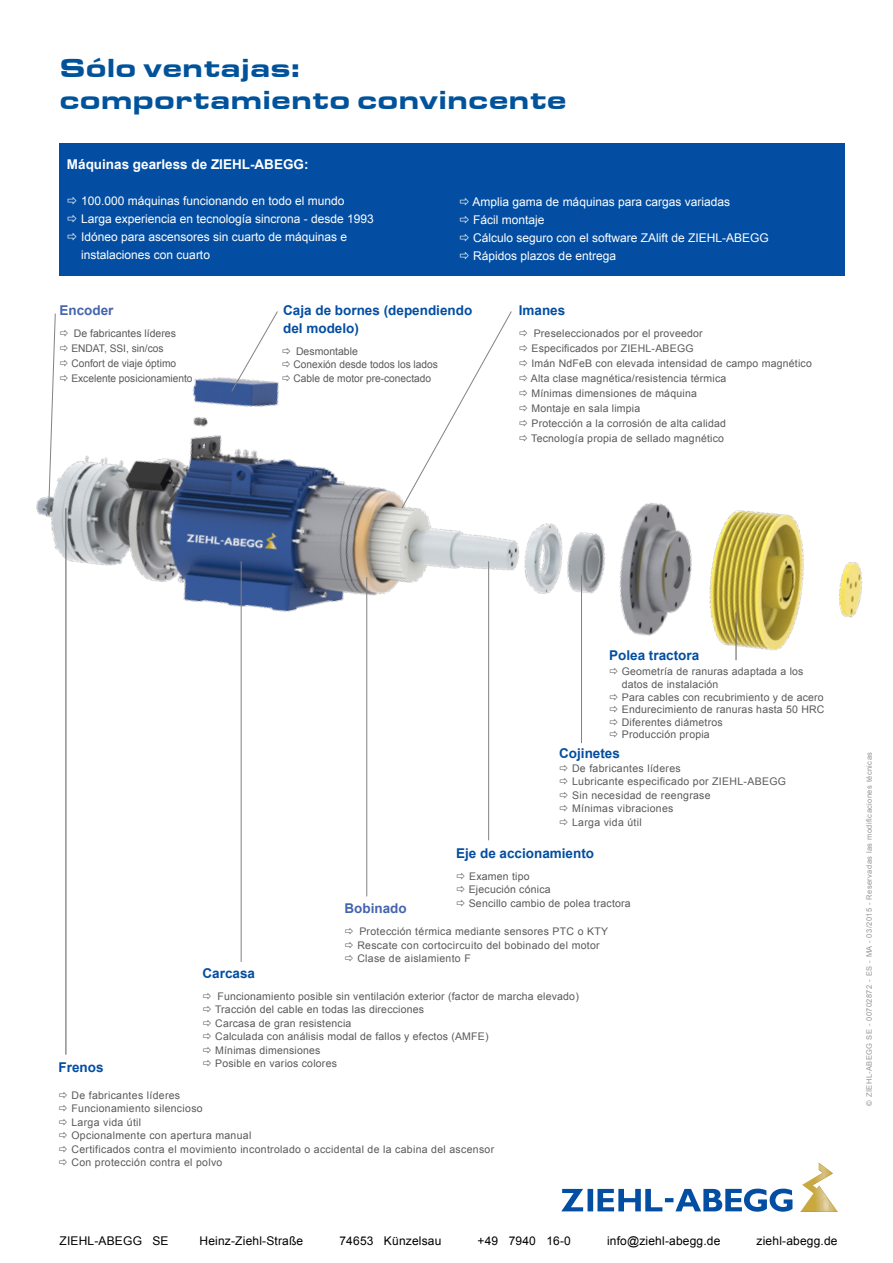
<style>
.page{position:relative;width:893px;height:1263px;background:#fff}
.page>*{position:absolute;margin:0;border:0;box-sizing:border-box;transform-origin:0 0}
.t1{font:900 27px/32.4px "Eurostile Ext";color:#00539b}
.t2{font:700 13.5px/18px "Arial";color:#034ea2}
.t3{font:700 13.5px "Arial";color:#fff}
.t4{font:700 13.5px "Arial";color:#4665af}
.t5{font:12px/18px "Arial";color:#fff}
.t6{font:12px "Arial";letter-spacing:.015em;color:#000}
.t7{font:10.5px/13.5px "Arial";letter-spacing:.02em;color:#58595b}
.t8{font:10.5px/15px "Arial";color:#58595b}
.t9{font:7.5px "Arial";letter-spacing:.05em;color:#939598}
</style>
<div class="page">
<img style="left:36px;top:239px;width:827px;height:572px">
<svg style="left:561px;top:1188px;width:231px;height:24px"></svg>
<svg style="left:800px;top:1162px;width:38px;height:50px"></svg>
<div style="left:60px;top:143px;width:785px;height:133px;background:#034ea2"></div>
<hr style="left:581px;top:575px;width:1px;height:168px;background:#808285">
<hr style="left:736px;top:612px;width:1px;height:48px;background:#58595b">
<hr style="left:241px;top:561px;width:1px;height:401px;background:#808285">
<hr style="left:66px;top:508px;width:1px;height:546px;background:#58595b">
<hr style="left:366px;top:577px;width:1px;height:319px;background:#808285">
<svg style="left:401px;top:310px;width:111px;height:199px"></svg>
<hr style="left:488px;top:561px;width:1px;height:279px;background:#808285">
<svg style="left:231px;top:310px;width:59px;height:82px"></svg>
<svg style="left:520px;top:329px;width:7px;height:7px"></svg>
<svg style="left:520px;top:344px;width:7px;height:7px"></svg>
<svg style="left:520px;top:359px;width:7px;height:7px"></svg>
<svg style="left:520px;top:374px;width:7px;height:7px"></svg>
<svg style="left:520px;top:389px;width:7px;height:7px"></svg>
<svg style="left:520px;top:404px;width:7px;height:7px"></svg>
<svg style="left:520px;top:419px;width:7px;height:7px"></svg>
<svg style="left:520px;top:434px;width:7px;height:7px"></svg>
<svg style="left:560px;top:765px;width:8px;height:6px"></svg>
<svg style="left:560px;top:778px;width:8px;height:7px"></svg>
<svg style="left:560px;top:792px;width:8px;height:6px"></svg>
<svg style="left:560px;top:805px;width:8px;height:6px"></svg>
<svg style="left:610px;top:668px;width:8px;height:7px"></svg>
<svg style="left:610px;top:693px;width:8px;height:7px"></svg>
<svg style="left:610px;top:706px;width:8px;height:7px"></svg>
<svg style="left:610px;top:719px;width:8px;height:6px"></svg>
<svg style="left:610px;top:731px;width:8px;height:7px"></svg>
<svg style="left:48px;top:313px;width:20px;height:191px"></svg>
<h1 class="t1" style="left:60px;top:50px;width:509px">Sólo ventajas: comportamiento convincente</h1>
<p class="t3" style="left:67px;top:156px;width:243px">Máquinas gearless de ZIEHL-ABEGG:</p>
<p class="t5" style="left:81px;top:192px;width:294px">100.000 máquinas funcionando en todo el mundo Larga experiencia en tecnología sincrona - desde 1993<br>Idóneo para ascensores sin cuarto de máquinas e instalaciones con cuarto</p>
<p class="t5" style="left:473px;top:193px;width:298px">Amplia gama de máquinas para cargas variadas<br>Fácil montaje<br>Cálculo seguro con el software ZAlift de ZIEHL-ABEGG Rápidos plazos de entrega</p>
<p class="t4" style="left:60px;top:301px;width:56px">Encoder</p>
<p class="t8" style="left:71px;top:325px;width:123px">De fabricantes líderes<br>ENDAT, SSI, sin/cos<br>Confort de viaje óptimo<br>Excelente posicionamiento</p>
<p class="t2" style="left:283px;top:302px;width:191px">Caja de bornes (dependiendo del modelo)</p>
<p class="t8" style="left:294px;top:344px;width:146px;line-height:13.5px">Desmontable<br>Conexión desde todos los lados<br>Cable de motor pre-conectado</p>
<p class="t2" style="left:519px;top:302px;width:48px">Imanes</p>
<p class="t7" style="left:531px;top:325px;width:173px;line-height:15px">Preseleccionados por el proveedor<br>Especificados por Ziehl</p>
<p class="t7" style="left:531px;top:340px;width:282px;line-height:15px;text-indent:121px">-Abegg<br>Imán NdFeB con elevada intensidad de campo magnético Alta clase magnética/resistencia térmica<br>Mínimas dimensiones de máquina<br>Montaje en sala limpia<br>Protección a la corrosión de alta calidad<br>Tecnología propia de sellado magnético</p>
<p class="t2" style="left:609px;top:647px;width:92px">Polea tractora</p>
<p class="t7" style="left:622px;top:666px;width:204px;line-height:12.6px">Geometría de ranuras adaptada a los datos de instalación<br>Para cables con recubrimiento y de acero<br>Endurecimiento de ranuras hasta 50 HRC<br>Diferentes diámetros<br>Producción propia</p>
<p class="t2" style="left:559px;top:745px;width:62px">Cojinetes</p>
<p class="t7" style="left:572px;top:761px;width:154px">De fabricantes líderes<br>Lubricante especificado por Ziehl</p>
<p class="t7" style="left:744px;top:775px;width:20px">-Abegg</p>
<p class="t7" style="left:572px;top:788px;width:140px">Sin necesidad de reengrase<br>Mínimas vibraciones<br>Larga vida útil</p>
<p class="t2" style="left:456px;top:845px;width:140px">Eje de accionamiento</p>
<p class="t7" style="left:469px;top:869px;width:163px">Examen tipo<br>Ejecución cónica<br>Sencillo cambio de polea tractora</p>
<p class="t4" style="left:344px;top:900px;width:64px">Bobinado</p>
<p class="t7" style="left:357px;top:925px;width:252px">Protección térmica mediante sensores PTC o KTY<br>Rescate con cortocircuito del bobinado del motor<br>Clase de aislamiento F</p>
<p class="t2" style="left:202px;top:965px;width:54px">Carcasa</p>
<p class="t7" style="left:215px;top:989px;width:365px">Funcionamiento posible sin ventilación exterior (factor de marcha elevado)<br>Tracción del cable en todas las direcciones<br>Carcasa de gran resistencia<br>Calculada con análisis modal de fallos y efectos (AMFE)<br>Mínimas dimensiones<br>Posible en varios colores</p>
<p class="t2" style="left:59px;top:1058px;width:47px">Frenos</p>
<p class="t7" style="left:71px;top:1088px;width:424px">De fabricantes líderes<br>Funcionamiento silencioso<br>Larga vida útil<br>Opcionalmente con apertura manual<br>Certificados contra el movimiento incontrolado o accidental de la cabina del ascensor Con protección contra el polvo</p>
<p class="t6" style="left:60px;top:1233px;width:111px">ZIEHL-ABEGG SE</p>
<p class="t6" style="left:200px;top:1233px;width:105px">Heinz-Ziehl-Straße</p>
<p class="t6" style="left:339px;top:1233px;width:103px">74653 Künzelsau</p>
<p class="t6" style="left:478px;top:1233px;width:95px">+49 7940 16-0</p>
<p class="t6" style="left:607px;top:1233px;width:115px">info@ziehl-abegg.de</p>
<p class="t6" style="left:757px;top:1233px;width:83px">ziehl-abegg.de</p>
<p class="t9" style="left:864px;top:1106px;width:355px;rotate:-90deg">© ZIEHL-ABEGG SE - 00702872 - ES - MA - 03/2015 - Reservadas las modificaciones técnicas</p>
</div>
